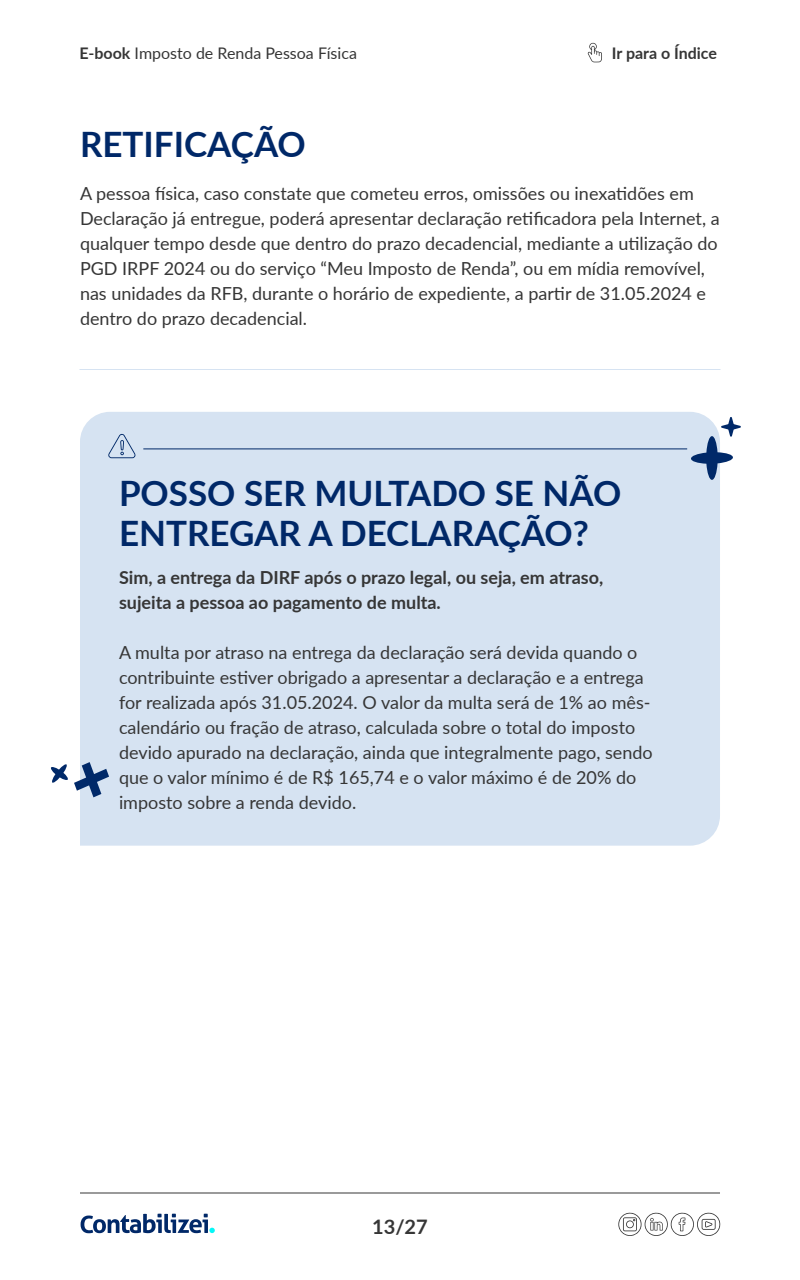
<style>
.page{position:relative;width:800px;height:1280px;background:#fff}
.page>*{position:absolute;margin:0;border:0;box-sizing:border-box;transform-origin:0 0}
.t1{font:700 35px/40px "Lato";color:#002868}
.t2{font:700 20px "Lato";color:#363636}
.t3{font:18px/25px "Lato";color:#363636}
.t4{font:700 18px/25px "Lato";color:#363636}
.t5{font:16px "Lato";color:#363636}
.t6{font:700 16px "Lato";color:#363636}
.s1{font-weight:700}
</style>
<div class="page">
<svg style="left:81px;top:1214px;width:134px;height:19px"></svg>
<svg style="left:618px;top:1212px;width:103px;height:24px"></svg>
<svg style="left:588px;top:43px;width:14px;height:19px"></svg>
<hr style="left:80px;top:1193px;width:640px;height:1px;background:#363636">
<hr style="left:80px;top:369px;width:640px;height:1px;background:#d6e3f2">
<div style="left:80px;top:412px;width:640px;height:434px;background:#d6e3f2"></div>
<svg style="left:108px;top:433px;width:28px;height:25px"></svg>
<hr style="left:143px;top:448px;width:544px;height:1px;background:#002868">
<svg style="left:51px;top:762px;width:58px;height:35px"></svg>
<svg style="left:691px;top:417px;width:50px;height:63px"></svg>
<p class="t5" style="left:79px;top:42px;width:279px"><span class="s1">E-book</span> Imposto de Renda Pessoa Física</p>
<p class="t6" style="left:612px;top:41px;width:107px">Ir para o Índice</p>
<h1 class="t1" style="left:80px;top:123px;width:227px">RETIFICAÇÃO</h1>
<p class="t3" style="left:80px;top:180px;width:641px">A pessoa física, caso constate que cometeu erros, omissões ou inexatidões em Declaração já entregue, poderá apresentar declaração retificadora pela Internet, a qualquer tempo desde que dentro do prazo decadencial, mediante a utilização do PGD IRPF 2024 ou do serviço “Meu Imposto de Renda”, ou em mídia removível, nas unidades da RFB, durante o horário de expediente, a partir de 31.05.2024 e dentro do prazo decadencial.</p>
<h1 class="t1" style="left:119px;top:472px;width:504px">POSSO SER MULTADO SE NÃO<br>ENTREGAR A DECLARAÇÃO?</h1>
<p class="t4" style="left:119px;top:564px;width:486px">Sim, a entrega da DIRF após o prazo legal, ou seja, em atraso, sujeita a pessoa ao pagamento de multa.</p>
<p class="t3" style="left:119px;top:639px;width:535px">A multa por atraso na entrega da declaração será devida quando o contribuinte estiver obrigado a apresentar a declaração e a entrega for realizada após 31.05.2024. O valor da multa será de 1% ao mês&shy;calendário ou fração de atraso, calculada sobre o total do imposto devido apurado na declaração, ainda que integralmente pago, sendo que o valor mínimo é de R$ 165,74 e o valor máximo é de 20% do imposto sobre a renda devido.</p>
<p class="t2" style="left:372px;top:1212px;width:57px">13/27</p>
</div>
